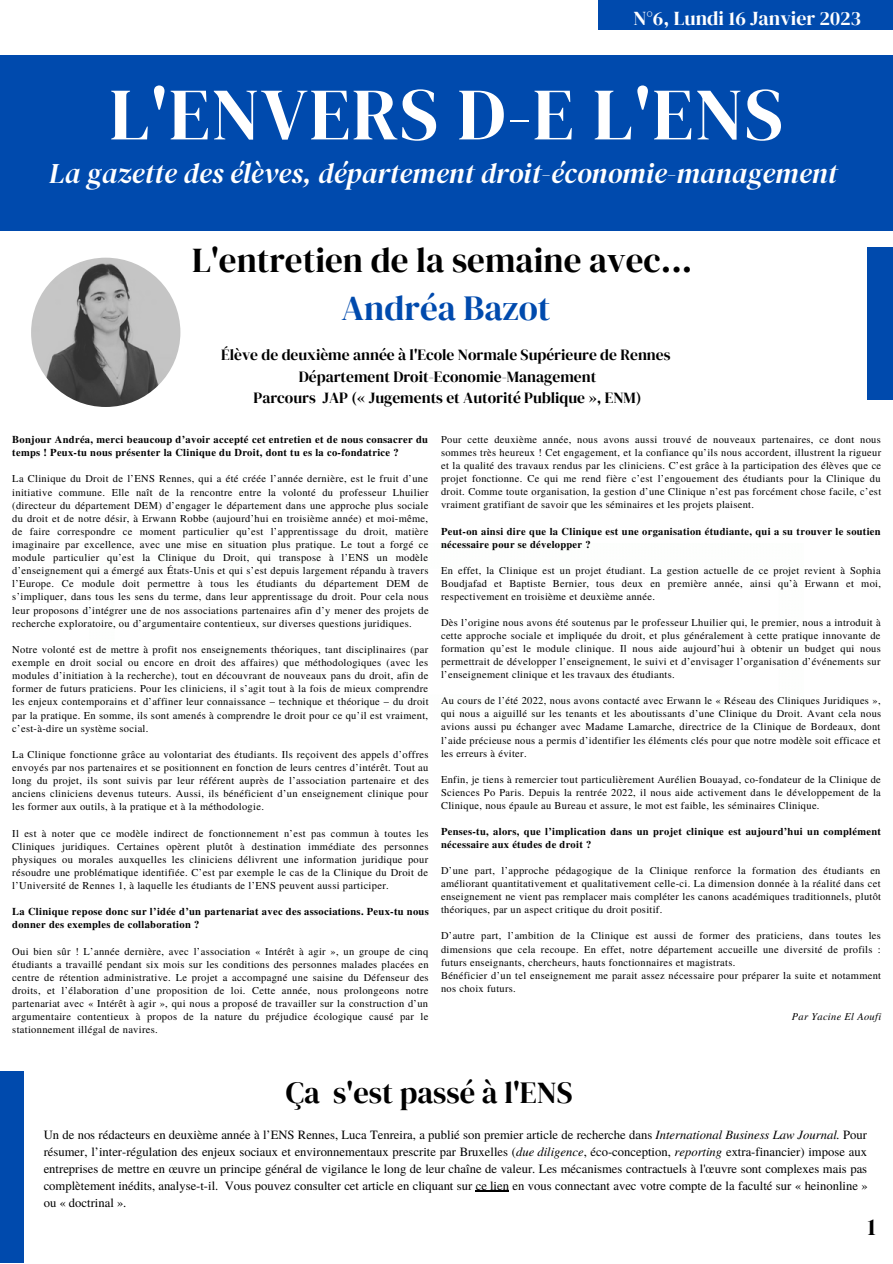
<style>
.page{position:relative;width:893px;height:1264px;background:#fff}
.page>*{position:absolute;margin:0;border:0;box-sizing:border-box;transform-origin:0 0}
.t1{font:73.8px "DM Serif Display";letter-spacing:.02em;color:#fff}
.t2{font:34.95px "DM Serif Display";color:#000}
.t3{font:34.95px "DM Serif Display";color:#004aad}
.t4{font:30.45px "DM Serif Display";color:#000}
.t5{font:italic 28.5px "DM Serif Display";color:#fff}
.t6{font:24px "DM Serif Display";color:#000}
.t7{font:19.8px "DM Serif Display";color:#fff}
.t8{font:15.45px/21.3px "DM Serif Display";color:#000;text-align:center}
.t9{font:12.6px/16.8px "Te X Gyre Termes";color:#000;text-align:justify}
.t10{font:10.5px/13px "Te X Gyre Termes";letter-spacing:.03em;color:#000;text-align:justify}
.t11{font:700 10.5px/13px "Te X Gyre Termes";letter-spacing:.03em;color:#000}
.t12{font:italic 10.5px "Te X Gyre Termes";letter-spacing:.03em;color:#000}
.s1{font-style:italic}
</style>
<div class="page">
<div style="left:0;top:55px;width:892px;height:176px;background:#004aad"></div>
<div style="left:0;top:1070px;width:24px;height:192px;background:#004aad"></div>
<div style="left:867px;top:247px;width:25px;height:153px;background:#004aad"></div>
<div style="left:598px;top:0;width:294px;height:30px;background:#004aad"></div>
<img style="left:31px;top:258px;width:149px;height:149px;border-radius:50%">
<hr style="left:475px;top:1190px;width:34px;height:1px;background:#000">
<h3 class="t7" style="left:633px;top:5px;width:229px">N°6, Lundi 16 Janvier 2023</h3>
<h1 class="t1" style="left:110px;top:63px;width:675px">L'ENVERS D-E L'ENS</h1>
<h3 class="t5" style="left:49px;top:153px;width:789px">La gazette des élèves, département droit-économie-management</h3>
<h2 class="t2" style="left:192px;top:236px;width:501px">L'entretien de la semaine avec...</h2>
<h2 class="t3" style="left:341px;top:284px;width:210px">Andréa Bazot</h2>
<h3 class="t8" style="left:221px;top:344px;width:451px">Élève de deuxième année à l'Ecole Normale Supérieure de Rennes<br>Département Droit-Economie-Management<br>Parcours JAP (« Jugements et Autorité Publique », ENM)</h3>
<p class="t11" style="left:12px;top:432px;width:417px">Bonjour Andréa, merci beaucoup d’avoir accepté cet entretien et de nous consacrer du temps ! Peux-tu nous présenter la Clinique du Droit, dont tu es la co-fondatrice ?</p>
<p class="t10" style="left:12px;top:472px;width:418px">La Clinique du Droit de l’ENS Rennes, qui a été créée l’année dernière, est le fruit d’une initiative commune. Elle naît de la rencontre entre la volonté du professeur Lhuilier (directeur du département DEM) d’engager le département dans une approche plus sociale du droit et de notre désir, à Erwann Robbe (aujourd’hui en troisième année) et moi-même, de faire correspondre ce moment particulier qu’est l’apprentissage du droit, matière imaginaire par excellence, avec une mise en situation plus pratique. Le tout a forgé ce module particulier qu’est la Clinique du Droit, qui transpose à l’ENS un modèle d’enseignement qui a émergé aux États-Unis et qui s’est depuis largement répandu à travers l’Europe. Ce module doit permettre à tous les étudiants du département DEM de s’impliquer, dans tous les sens du terme, dans leur apprentissage du droit. Pour cela nous leur proposons d’intégrer une de nos associations partenaires afin d’y mener des projets de recherche exploratoire, ou d’argumentaire contentieux, sur diverses questions juridiques.</p>
<p class="t10" style="left:12px;top:642px;width:418px">Notre volonté est de mettre à profit nos enseignements théoriques, tant disciplinaires (par exemple en droit social ou encore en droit des affaires) que méthodologiques (avec les modules d’initiation à la recherche), tout en découvrant de nouveaux pans du droit, afin de former de futurs praticiens. Pour les cliniciens, il s’agit tout à la fois de mieux comprendre les enjeux contemporains et d’affiner leur connaissance – technique et théorique – du droit par la pratique. En somme, ils sont amenés à comprendre le droit pour ce qu’il est vraiment, c’est-à-dire un système social.</p>
<p class="t10" style="left:12px;top:747px;width:418px">La Clinique fonctionne grâce au volontariat des étudiants. Ils reçoivent des appels d’offres envoyés par nos partenaires et se positionnent en fonction de leurs centres d’intérêt. Tout au long du projet, ils sont suivis par leur référent auprès de l’association partenaire et des anciens cliniciens devenus tuteurs. Aussi, ils bénéficient d’un enseignement clinique pour les former aux outils, à la pratique et à la méthodologie.</p>
<p class="t10" style="left:12px;top:826px;width:418px">Il est à noter que ce modèle indirect de fonctionnement n’est pas commun à toutes les Cliniques juridiques. Certaines opèrent plutôt à destination immédiate des personnes physiques ou morales auxquelles les cliniciens délivrent une information juridique pour résoudre une problématique identifiée. C’est par exemple le cas de la Clinique du Droit de l’Université de Rennes 1, à laquelle les étudiants de l’ENS peuvent aussi participer.</p>
<p class="t11" style="left:12px;top:904px;width:418px">La Clinique repose donc sur l’idée d’un partenariat avec des associations. Peux-tu nous donner des exemples de collaboration ?</p>
<p class="t10" style="left:12px;top:944px;width:418px">Oui bien sûr ! L’année dernière, avec l’association « Intérêt à agir », un groupe de cinq étudiants a travaillé pendant six mois sur les conditions des personnes malades placées en centre de rétention administrative. Le projet a accompagné une saisine du Défenseur des droits, et l’élaboration d’une proposition de loi. Cette année, nous prolongeons notre partenariat avec « Intérêt à agir », qui nous a proposé de travailler sur la construction d’un argumentaire contentieux à propos de la nature du préjudice écologique causé par le stationnement illégal de navires.</p>
<p class="t10" style="left:441px;top:432px;width:441px">Pour cette deuxième année, nous avons aussi trouvé de nouveaux partenaires, ce dont nous sommes très heureux ! Cet engagement, et la confiance qu’ils nous accordent, illustrent la rigueur et la qualité des travaux rendus par les cliniciens. C’est grâce à la participation des élèves que ce projet fonctionne. Ce qui me rend fière c’est l’engouement des étudiants pour la Clinique du droit. Comme toute organisation, la gestion d’une Clinique n’est pas forcément chose facile, c’est vraiment gratifiant de savoir que les séminaires et les projets plaisent.</p>
<p class="t11" style="left:441px;top:524px;width:441px">Peut-on ainsi dire que la Clinique est une organisation étudiante, qui a su trouver le soutien nécessaire pour se développer ?</p>
<p class="t10" style="left:441px;top:563px;width:441px">En effet, la Clinique est un projet étudiant. La gestion actuelle de ce projet revient à Sophia Boudjafad et Baptiste Bernier, tous deux en première année, ainsi qu’à Erwann et moi, respectivement en troisième et deuxième année.</p>
<p class="t10" style="left:441px;top:615px;width:441px">Dès l’origine nous avons été soutenus par le professeur Lhuilier qui, le premier, nous a introduit à cette approche sociale et impliquée du droit, et plus généralement à cette pratique innovante de formation qu’est le module clinique. Il nous aide aujourd’hui à obtenir un budget qui nous permettrait de développer l’enseignement, le suivi et d’envisager l’organisation d’événements sur l’enseignement clinique et les travaux des étudiants.</p>
<p class="t10" style="left:441px;top:693px;width:441px">Au cours de l’été 2022, nous avons contacté avec Erwann le « Réseau des Cliniques Juridiques », qui nous a aiguillé sur les tenants et les aboutissants d’une Clinique du Droit. Avant cela nous avions aussi pu échanger avec Madame Lamarche, directrice de la Clinique de Bordeaux, dont l’aide précieuse nous a permis d’identifier les éléments clés pour que notre modèle soit efficace et les erreurs à éviter.</p>
<p class="t10" style="left:441px;top:772px;width:441px">Enfin, je tiens à remercier tout particulièrement Aurélien Bouayad, co-fondateur de la Clinique de Sciences Po Paris. Depuis la rentrée 2022, il nous aide activement dans le développement de la Clinique, nous épaule au Bureau et assure, le mot est faible, les séminaires Clinique.</p>
<p class="t11" style="left:441px;top:824px;width:441px">Penses-tu, alors, que l’implication dans un projet clinique est aujourd’hui un complément nécessaire aux études de droit ?</p>
<p class="t10" style="left:441px;top:863px;width:441px">D’une part, l’approche pédagogique de la Clinique renforce la formation des étudiants en améliorant quantitativement et qualitativement celle-ci. La dimension donnée à la réalité dans cet enseignement ne vient pas remplacer mais compléter les canons académiques traditionnels, plutôt théoriques, par un aspect critique du droit positif.</p>
<p class="t10" style="left:441px;top:928px;width:441px;text-align:left">D’autre part, l’ambition de la Clinique est aussi de former des praticiens, dans toutes les dimensions que cela recoupe. En effet, notre département accueille une diversité de profils : futurs enseignants, chercheurs, hauts fonctionnaires et magistrats.<br>Bénéficier d’un tel enseignement me parait assez nécessaire pour préparer la suite et notamment nos choix futurs.</p>
<p class="t12" style="left:791px;top:1008px;width:91px">Par Yacine El Aoufi</p>
<h3 class="t4" style="left:286px;top:1071px;width:288px">Ça s'est passé à l'ENS</h3>
<p class="t9" style="left:44px;top:1125px;width:825px">Un de nos rédacteurs en deuxième année à l’ENS Rennes, Luca Tenreira, a publié son premier article de recherche dans <span class="s1">International Business Law Journal.</span> Pour résumer, l’inter-régulation des enjeux sociaux et environnementaux prescrite par Bruxelles (<span class="s1">due diligence</span>, éco-conception, <span class="s1">reporting</span> extra-financier) impose aux entreprises de mettre en œuvre un principe général de vigilance le long de leur chaîne de valeur. Les mécanismes contractuels à l'œuvre sont complexes mais pas complètement inédits, analyse-t-il. Vous pouvez consulter cet article en cliquant sur ce lien en vous connectant avec votre compte de la faculté sur « heinonline » ou « doctrinal ».</p>
<h3 class="t6" style="left:867px;top:1209px;width:10px">1</h3>
</div>
